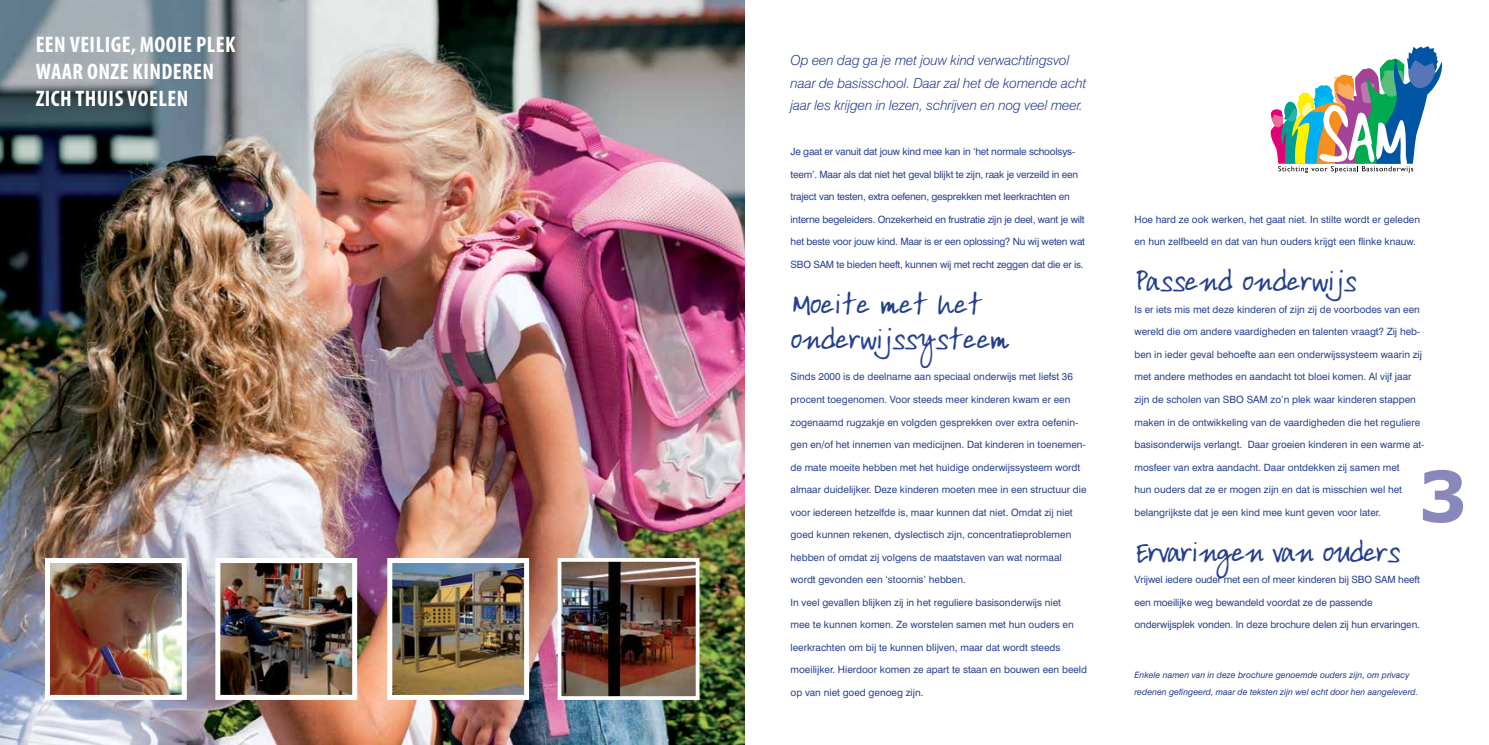
<style>
.page{position:relative;width:1489px;height:745px;background:#fff}
.page>*{position:absolute;margin:0;border:0;box-sizing:border-box;transform-origin:0 0}
.t1{font:700 70px "Verdana";color:#8889ba}
.t2{font:30px/35px "Ardleys Hand";letter-spacing:-.02em;color:#25408f}
.t3{font:30px "Ardleys Hand";letter-spacing:-.04em;color:#25408f}
.t4{font:700 condensed 22.5px/27px "Myriad Pro";letter-spacing:.02em;color:#fff}
.t5{font:italic 300 13.75px/22.5px "Swiss 721 BT";letter-spacing:-.01em;color:#25408f}
.t6{font:10px "Swiss 721 BT";color:#25408f}
.t7{font:10px "Swiss 721 BT";letter-spacing:-.02em;color:#25408f}
.t8{font:italic 8.75px/17.5px "Swiss 721 BT";color:#25408f}
</style>
<div class="page">
<img style="left:0;top:0;width:744px;height:744px">
<img style="left:562px;top:562px;width:132px;height:132px">
<div style="left:557px;top:557px;width:142px;height:142px;border:4px solid #fff"></div>
<img style="left:393px;top:563px;width:130px;height:130px">
<div style="left:387px;top:557px;width:142px;height:142px;border:5px solid #fff"></div>
<img style="left:221px;top:563px;width:130px;height:130px">
<div style="left:215px;top:557px;width:142px;height:142px;border:5px solid #fff"></div>
<img style="left:51px;top:563px;width:130px;height:130px">
<div style="left:45px;top:557px;width:142px;height:142px;border:5px solid #fff"></div>
<svg style="left:1270px;top:46px;width:171px;height:127px"></svg>
<h3 class="t4" style="left:36px;top:31px;width:201px">EEN VEILIGE, MOOIE PLEK<br>WAAR ONZE KINDEREN<br>ZICH THUIS VOELEN</h3>
<h3 class="t5" style="left:790px;top:49px;width:297px">Op een dag ga je met jouw kind verwachtingsvol naar de basisschool. Daar zal het de komende acht jaar les krijgen in lezen, schrijven en nog veel meer.</h3>
<p class="t7" style="left:790px;top:145px;width:286px">Je gaat er vanuit dat jouw kind mee kan in ‘het normale schoolsys-</p>
<p class="t7" style="left:790px;top:168px;width:289px">teem’. Maar als dat niet het geval blijkt te zijn, raak je verzeild in een</p>
<p class="t7" style="left:790px;top:190px;width:281px">traject van testen, extra oefenen, gesprekken met leerkrachten en</p>
<p class="t7" style="left:790px;top:213px;width:295px">interne begeleiders. Onzekerheid en frustratie zijn je deel, want je wilt</p>
<p class="t7" style="left:790px;top:235px;width:296px">het beste voor jouw kind. Maar is er een oplossing? Nu wij weten wat</p>
<p class="t7" style="left:790px;top:258px;width:294px">SBO SAM te bieden heeft, kunnen wij met recht zeggen dat die er is.</p>
<h2 class="t2" style="left:790px;top:285px;width:220px">Moeite met het onderwijssysteem</h2>
<p class="t6" style="left:790px;top:370px;width:284px">Sinds 2000 is de deelname aan speciaal onderwijs met liefst 36</p>
<p class="t6" style="left:790px;top:393px;width:281px">procent toegenomen. Voor steeds meer kinderen kwam er een</p>
<p class="t6" style="left:790px;top:415px;width:289px">zogenaamd rugzakje en volgden gesprekken over extra oefenin-</p>
<p class="t6" style="left:790px;top:438px;width:296px">gen en/of het innemen van medicijnen. Dat kinderen in toenemen-</p>
<p class="t6" style="left:790px;top:460px;width:291px">de mate moeite hebben met het huidige onderwijssysteem wordt</p>
<p class="t6" style="left:790px;top:483px;width:297px">almaar duidelijker. Deze kinderen moeten mee in een structuur die</p>
<p class="t6" style="left:790px;top:505px;width:283px">voor iedereen hetzelfde is, maar kunnen dat niet. Omdat zij niet</p>
<p class="t6" style="left:790px;top:528px;width:282px">goed kunnen rekenen, dyslectisch zijn, concentratieproblemen</p>
<p class="t6" style="left:790px;top:550px;width:272px">hebben of omdat zij volgens de maatstaven van wat normaal</p>
<p class="t6" style="left:790px;top:573px;width:177px">wordt gevonden een ‘stoornis’ hebben.</p>
<p class="t6" style="left:790px;top:595px;width:272px">In veel gevallen blijken zij in het reguliere basisonderwijs niet</p>
<p class="t6" style="left:790px;top:618px;width:284px">mee te kunnen komen. Ze worstelen samen met hun ouders en</p>
<p class="t6" style="left:790px;top:640px;width:271px">leerkrachten om bij te kunnen blijven, maar dat wordt steeds</p>
<p class="t6" style="left:790px;top:663px;width:298px">moeilijker. Hierdoor komen ze apart te staan en bouwen een beeld</p>
<p class="t6" style="left:790px;top:685px;width:134px">op van niet goed genoeg zijn.</p>
<p class="t6" style="left:1134px;top:213px;width:287px">Hoe hard ze ook werken, het gaat niet. In stilte wordt er geleden</p>
<p class="t6" style="left:1134px;top:235px;width:283px">en hun zelfbeeld en dat van hun ouders krijgt een flinke knauw.</p>
<h2 class="t2" style="left:1134px;top:262px;width:223px">Passend onderwijs</h2>
<p class="t6" style="left:1134px;top:303px;width:287px">Is er iets mis met deze kinderen of zijn zij de voorbodes van een</p>
<p class="t6" style="left:1134px;top:325px;width:287px">wereld die om andere vaardigheden en talenten vraagt? Zij heb-</p>
<p class="t6" style="left:1134px;top:348px;width:289px">ben in ieder geval behoefte aan een onderwijssysteem waarin zij</p>
<p class="t6" style="left:1134px;top:370px;width:278px">met andere methodes en aandacht tot bloei komen. Al vijf jaar</p>
<p class="t6" style="left:1134px;top:393px;width:283px">zijn de scholen van SBO SAM zo’n plek waar kinderen stappen</p>
<p class="t6" style="left:1134px;top:415px;width:287px">maken in de ontwikkeling van de vaardigheden die het reguliere</p>
<p class="t6" style="left:1134px;top:438px;width:291px">basisonderwijs verlangt. Daar groeien kinderen in een warme at-</p>
<p class="t6" style="left:1134px;top:460px;width:267px">mosfeer van extra aandacht. Daar ontdekken zij samen met</p>
<p class="t6" style="left:1134px;top:483px;width:269px">hun ouders dat ze er mogen zijn en dat is misschien wel het</p>
<p class="t6" style="left:1134px;top:505px;width:248px">belangrijkste dat je een kind mee kunt geven voor later.</p>
<h2 class="t3" style="left:1134px;top:532px;width:267px">Ervaringen van ouders</h2>
<p class="t6" style="left:1134px;top:573px;width:287px">Vrijwel iedere ouder met een of meer kinderen bij SBO SAM heeft</p>
<p class="t6" style="left:1134px;top:595px;width:240px">een moeilijke weg bewandeld voordat ze de passende</p>
<p class="t6" style="left:1134px;top:618px;width:287px">onderwijsplek vonden. In deze brochure delen zij hun ervaringen.</p>
<h1 class="t1" style="left:1417px;top:450px;width:51px">3</h1>
<p class="t8" style="left:1134px;top:665px;width:285px">Enkele namen van in deze brochure genoemde ouders zijn, om privacy redenen gefingeerd, maar de teksten zijn wel echt door hen aangeleverd.</p>
</div>
